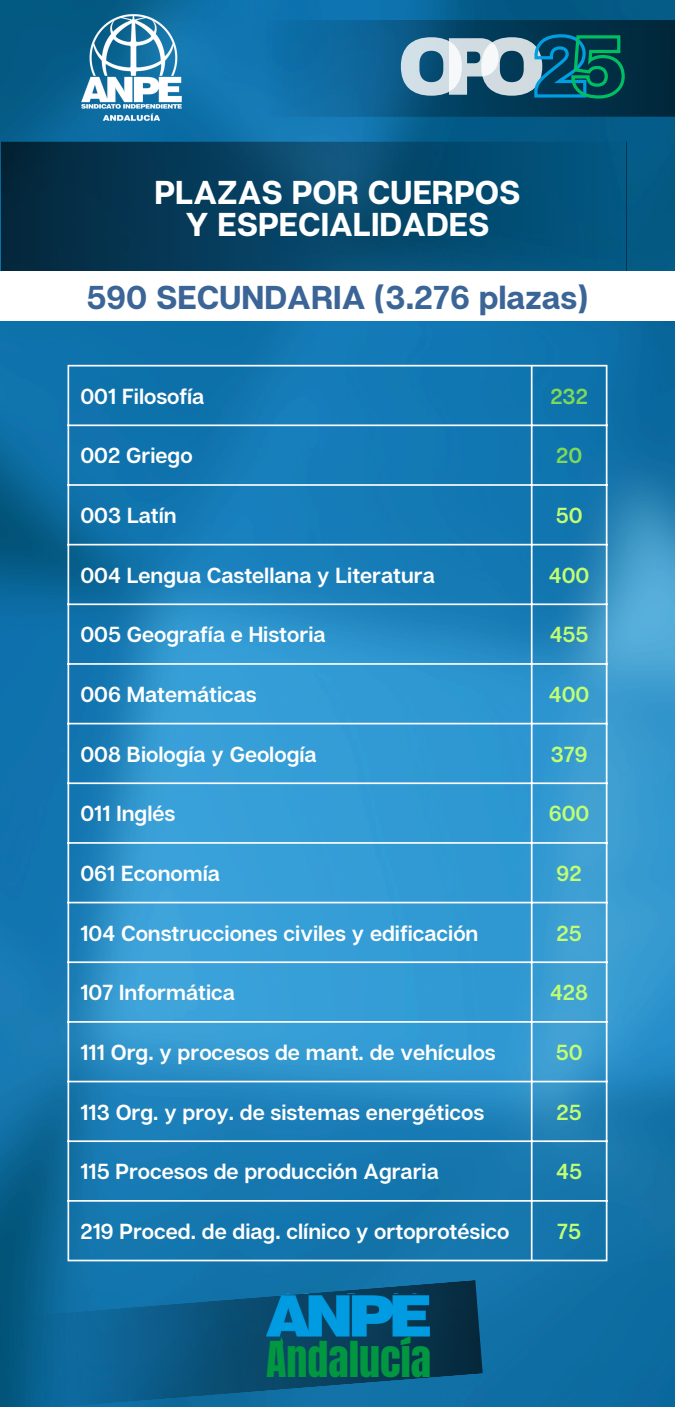
<style>
.page{position:relative;width:675px;height:1407px;background:#fff}
.page>*{position:absolute;margin:0;border:0;box-sizing:border-box;transform-origin:0 0}
.t1{font:900 82.12px "Archivo";color:#fff}
.t2{font:42.08px "Anton";color:#019740}
.t3{font:700 33px/32.6px "Articulat CF";color:#fff;text-align:center}
.t4{font:700 33px "Articulat CF";color:#3b6597}
.t5{font:600 21.75px "Articulat CF";color:#fff}
.t6{font:600 21.75px "Articulat CF";color:#c1ff72}
.t7{font:600 21.75px "Articulat CF";color:#7ed957}
.s1{font-size:85.8px;color:rgb(0 0 0/0)}
</style>
<div class="page">
<img style="left:0;top:0;width:675px;height:1406px">
<svg style="left:266px;top:20px;width:409px;height:96px;background:#074e76"></svg>
<svg style="left:1px;top:142px;width:626px;height:129px;background:#054364"></svg>
<div style="left:0;top:271px;width:675px;height:50px;background:#fff"></div>
<hr style="left:68px;top:366px;width:1px;height:893px;background:#fff">
<hr style="left:531px;top:366px;width:2px;height:893px;background:#fff">
<hr style="left:606px;top:366px;width:2px;height:893px;background:#fff">
<hr style="left:68px;top:365px;width:540px;height:1px;background:#fff">
<hr style="left:68px;top:424px;width:540px;height:2px;background:#fff">
<hr style="left:68px;top:484px;width:540px;height:2px;background:#fff">
<hr style="left:68px;top:544px;width:540px;height:1px;background:#fff">
<hr style="left:68px;top:603px;width:540px;height:2px;background:#fff">
<hr style="left:68px;top:663px;width:540px;height:1px;background:#fff">
<hr style="left:68px;top:722px;width:540px;height:2px;background:#fff">
<hr style="left:68px;top:782px;width:540px;height:2px;background:#fff">
<hr style="left:68px;top:842px;width:540px;height:1px;background:#fff">
<hr style="left:68px;top:901px;width:540px;height:2px;background:#fff">
<hr style="left:68px;top:961px;width:540px;height:2px;background:#fff">
<hr style="left:68px;top:1021px;width:540px;height:1px;background:#fff">
<hr style="left:68px;top:1080px;width:540px;height:2px;background:#fff">
<hr style="left:68px;top:1140px;width:540px;height:1px;background:#fff">
<hr style="left:68px;top:1199px;width:540px;height:2px;background:#fff">
<hr style="left:68px;top:1259px;width:540px;height:2px;background:#fff">
<svg style="left:533px;top:33px;width:93px;height:111px;background:#015267"></svg>
<svg style="left:32px;top:1279px;width:451px;height:127px;background:#0c5883"></svg>
<img style="left:265px;top:1293px;width:165px;height:43px">
<svg style="left:279px;top:1336px;width:4px;height:7px"></svg>
<img style="left:50px;top:0;width:162px;height:149px">
<p class="t1" style="left:397px;top:23px;width:193px">OPO<span class="s1">2</span></p>
<p class="t3" style="left:154px;top:175px;width:368px">PLAZAS POR CUERPOS<br>Y ESPECIALIDADES</p>
<p class="t4" style="left:87px;top:276px;width:503px">590 SECUNDARIA (3.276 plazas)</p>
<p class="t5" style="left:80px;top:382px;width:125px">001 Filosofía</p>
<p class="t7" style="left:550px;top:382px;width:39px">232</p>
<p class="t5" style="left:80px;top:442px;width:114px">002 Griego</p>
<p class="t7" style="left:556px;top:442px;width:28px">20</p>
<p class="t5" style="left:80px;top:501px;width:98px">003 Latín</p>
<p class="t6" style="left:556px;top:501px;width:28px">50</p>
<p class="t5" style="left:80px;top:561px;width:356px">004 Lengua Castellana y Literatura</p>
<p class="t6" style="left:549px;top:561px;width:42px">400</p>
<h2 class="t5" style="left:80px;top:621px;width:247px">005 Geografía e Historia</h2>
<p class="t6" style="left:550px;top:621px;width:40px">455</p>
<p class="t5" style="left:80px;top:680px;width:178px">006 Matemáticas</p>
<p class="t6" style="left:549px;top:680px;width:42px">400</p>
<p class="t5" style="left:80px;top:740px;width:238px">008 Biología y Geología</p>
<p class="t6" style="left:551px;top:740px;width:38px">379</p>
<p class="t5" style="left:80px;top:800px;width:96px">011 Inglés</p>
<p class="t6" style="left:549px;top:800px;width:42px">600</p>
<p class="t5" style="left:80px;top:859px;width:141px">061 Economía</p>
<p class="t6" style="left:557px;top:859px;width:27px">92</p>
<p class="t5" style="left:80px;top:919px;width:400px">104 Construcciones civiles y edificación</p>
<p class="t6" style="left:557px;top:919px;width:27px">25</p>
<p class="t5" style="left:80px;top:978px;width:156px">107 Informática</p>
<p class="t6" style="left:550px;top:978px;width:39px">428</p>
<p class="t5" style="left:80px;top:1038px;width:417px">111 Org. y procesos de mant. de vehículos</p>
<p class="t6" style="left:556px;top:1038px;width:28px">50</p>
<p class="t5" style="left:80px;top:1098px;width:405px">113 Org. y proy. de sistemas energéticos</p>
<p class="t6" style="left:557px;top:1098px;width:27px">25</p>
<p class="t5" style="left:80px;top:1157px;width:360px">115 Procesos de producción Agraria</p>
<p class="t6" style="left:556px;top:1157px;width:27px">45</p>
<p class="t5" style="left:80px;top:1217px;width:431px">219 Proced. de diag. clínico y ortoprotésico</p>
<p class="t6" style="left:557px;top:1217px;width:25px">75</p>
<p class="t2" style="left:266px;top:1328px;width:166px">Andalucía</p>
</div>
